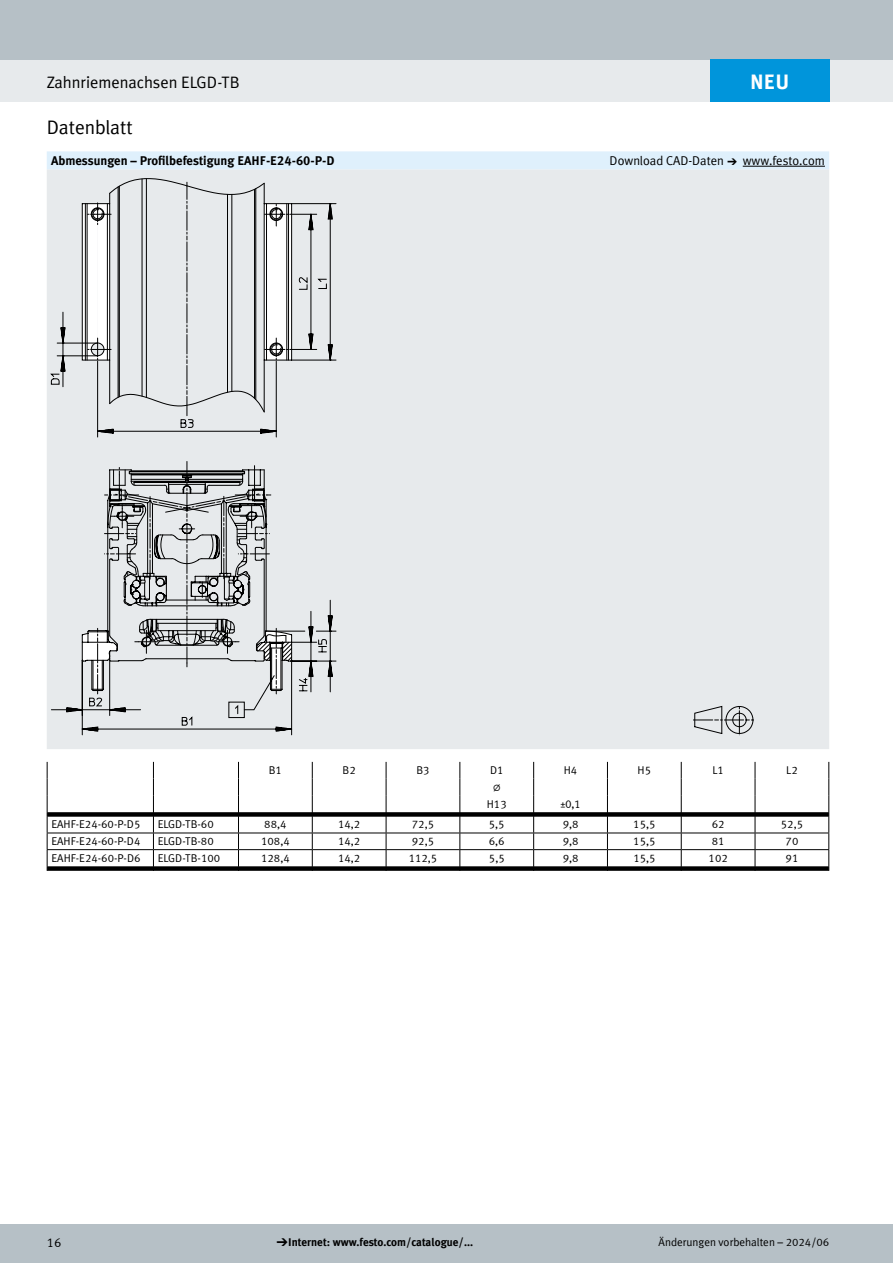
<style>
.page{position:relative;width:893px;height:1263px;background:#fff}
.page>*{position:absolute;margin:0;border:0;box-sizing:border-box;transform-origin:0 0}
.t1{font:700 21px "Festo";color:#fff}
.t2{font:19.5px "Festo";letter-spacing:-.005em;color:#000}
.t3{font:16.5px "Festo";color:#000}
.t4{font:700 12.75px "Festo";color:#000}
.t5{font:12.75px "Festo";color:#000}
.t6{font:11.25px/16.6px "Festo";color:#000;text-align:center}
.t7{font:700 11.25px "Festo";color:#000}
.t8{font:11.25px "Meta Plus LF";color:#000}
.s1{font-family:"Meto Pict 182"}
.s2{font-family:"Meto Pict 182";font-weight:400}
</style>
<div class="page">
<div style="left:0;top:1225px;width:893px;height:38px;background:#b6c0c6"></div>
<div style="left:0;top:60px;width:893px;height:42px;background:#e7eaec"></div>
<div style="left:0;top:0;width:893px;height:60px;background:#b6c0c6"></div>
<svg style="left:47px;top:151px;width:782px;height:19px;background:#dfeffb"></svg>
<div style="left:47px;top:170px;width:782px;height:579px;background:#e7eaec"></div>
<hr style="left:743px;top:166px;width:82px;height:1px;background:#000">
<div style="left:337px;top:203px;width:416px;height:531px;background:#e7eaec"></div>
<svg style="left:51px;top:203px;width:286px;height:532px;background:#d0d3d5"></svg>
<svg style="left:109px;top:178px;width:205px;height:25px;background:#d7dadc"></svg>
<svg style="left:50px;top:203px;width:277px;height:523px;background:#d1d4d6"></svg>
<svg style="left:48px;top:812px;width:780px;height:59px"></svg>
<hr style="left:47px;top:833px;width:106px;height:1px;background:#000">
<hr style="left:153px;top:833px;width:85px;height:1px;background:#000">
<hr style="left:238px;top:833px;width:74px;height:1px;background:#000">
<hr style="left:312px;top:833px;width:74px;height:1px;background:#000">
<hr style="left:386px;top:833px;width:74px;height:1px;background:#000">
<hr style="left:460px;top:833px;width:74px;height:1px;background:#000">
<hr style="left:534px;top:833px;width:73px;height:1px;background:#000">
<hr style="left:607px;top:833px;width:74px;height:1px;background:#000">
<hr style="left:681px;top:833px;width:74px;height:1px;background:#000">
<hr style="left:755px;top:833px;width:74px;height:1px;background:#000">
<hr style="left:47px;top:849px;width:106px;height:1px;background:#000">
<hr style="left:153px;top:849px;width:85px;height:1px;background:#000">
<hr style="left:238px;top:849px;width:74px;height:1px;background:#000">
<hr style="left:312px;top:849px;width:74px;height:1px;background:#000">
<hr style="left:386px;top:849px;width:74px;height:1px;background:#000">
<hr style="left:460px;top:849px;width:74px;height:1px;background:#000">
<hr style="left:534px;top:849px;width:73px;height:1px;background:#000">
<hr style="left:607px;top:849px;width:74px;height:1px;background:#000">
<hr style="left:681px;top:849px;width:74px;height:1px;background:#000">
<hr style="left:755px;top:849px;width:74px;height:1px;background:#000">
<svg style="left:47px;top:762px;width:1px;height:109px"></svg>
<svg style="left:153px;top:762px;width:1px;height:109px"></svg>
<svg style="left:238px;top:762px;width:1px;height:109px"></svg>
<svg style="left:312px;top:762px;width:1px;height:109px"></svg>
<svg style="left:386px;top:762px;width:1px;height:109px"></svg>
<svg style="left:459px;top:762px;width:1px;height:109px"></svg>
<svg style="left:533px;top:762px;width:1px;height:109px"></svg>
<svg style="left:607px;top:762px;width:1px;height:109px"></svg>
<svg style="left:681px;top:762px;width:1px;height:109px"></svg>
<svg style="left:755px;top:762px;width:1px;height:109px"></svg>
<svg style="left:828px;top:762px;width:1px;height:109px"></svg>
<div style="left:710px;top:60px;width:119px;height:42px;background:#0095db"></div>
<h1 class="t1" style="left:750px;top:65px;width:41px">NEU</h1>
<h3 class="t3" style="left:47px;top:70px;width:194px">Zahnriemenachsen ELGD-TB</h3>
<h2 class="t2" style="left:47px;top:113px;width:87px">Datenblatt</h2>
<p class="t4" style="left:51px;top:151px;width:285px">Abmessungen – Profilbefestigung EAHF-E24-60-P-D</p>
<p class="t5" style="left:610px;top:151px;width:217px">Download CAD-Daten <span class="s1">a</span> www.festo.com</p>
<p class="t6" style="left:269px;top:761px;width:15px">B1</p>
<p class="t6" style="left:343px;top:761px;width:15px">B2</p>
<p class="t6" style="left:416px;top:761px;width:15px">B3</p>
<p class="t6" style="left:490px;top:761px;width:15px">D1</p>
<p class="t6" style="left:564px;top:761px;width:15px">H4</p>
<p class="t6" style="left:638px;top:761px;width:15px">H5</p>
<p class="t6" style="left:712px;top:761px;width:13px">L1</p>
<p class="t6" style="left:786px;top:761px;width:13px">L2</p>
<p class="t6" style="left:487px;top:778px;width:21px">⌀<br>H13</p>
<p class="t8" style="left:560px;top:797px;width:22px">±0,1</p>
<p class="t6" style="left:51px;top:815px;width:91px">EAHF-E24-60-P-D5</p>
<p class="t6" style="left:158px;top:815px;width:58px">ELGD-TB-60</p>
<p class="t6" style="left:264px;top:815px;width:24px">88,4</p>
<p class="t6" style="left:338px;top:815px;width:24px">14,2</p>
<p class="t6" style="left:412px;top:815px;width:24px">72,5</p>
<p class="t6" style="left:489px;top:815px;width:17px">5,5</p>
<p class="t6" style="left:563px;top:815px;width:17px">9,8</p>
<p class="t6" style="left:633px;top:815px;width:24px">15,5</p>
<p class="t6" style="left:712px;top:815px;width:14px">62</p>
<p class="t6" style="left:781px;top:815px;width:24px">52,5</p>
<p class="t6" style="left:51px;top:832px;width:91px">EAHF-E24-60-P-D4</p>
<p class="t6" style="left:158px;top:832px;width:58px">ELGD-TB-80</p>
<p class="t6" style="left:261px;top:832px;width:30px">108,4</p>
<p class="t6" style="left:338px;top:832px;width:24px">14,2</p>
<p class="t6" style="left:412px;top:832px;width:24px">92,5</p>
<p class="t6" style="left:489px;top:832px;width:17px">6,6</p>
<p class="t6" style="left:563px;top:832px;width:17px">9,8</p>
<p class="t6" style="left:633px;top:832px;width:24px">15,5</p>
<p class="t6" style="left:712px;top:832px;width:14px">81</p>
<p class="t6" style="left:786px;top:832px;width:14px">70</p>
<p class="t6" style="left:51px;top:849px;width:91px">EAHF-E24-60-P-D6</p>
<p class="t6" style="left:158px;top:849px;width:64px">ELGD-TB-100</p>
<p class="t6" style="left:261px;top:849px;width:30px">128,4</p>
<p class="t6" style="left:338px;top:849px;width:24px">14,2</p>
<p class="t6" style="left:409px;top:849px;width:30px">112,5</p>
<p class="t6" style="left:489px;top:849px;width:17px">5,5</p>
<p class="t6" style="left:563px;top:849px;width:17px">9,8</p>
<p class="t6" style="left:633px;top:849px;width:24px">15,5</p>
<p class="t6" style="left:709px;top:849px;width:21px">102</p>
<p class="t6" style="left:786px;top:849px;width:14px">91</p>
<p class="t5" style="left:47px;top:1233px;width:16px">16</p>
<p class="t7" style="left:276px;top:1234px;width:198px"><span class="s2">d</span> Internet: www.festo.com/catalogue/...</p>
<p class="t6" style="left:659px;top:1233px;width:172px">Änderungen vorbehalten – 2024/06</p>
</div>
